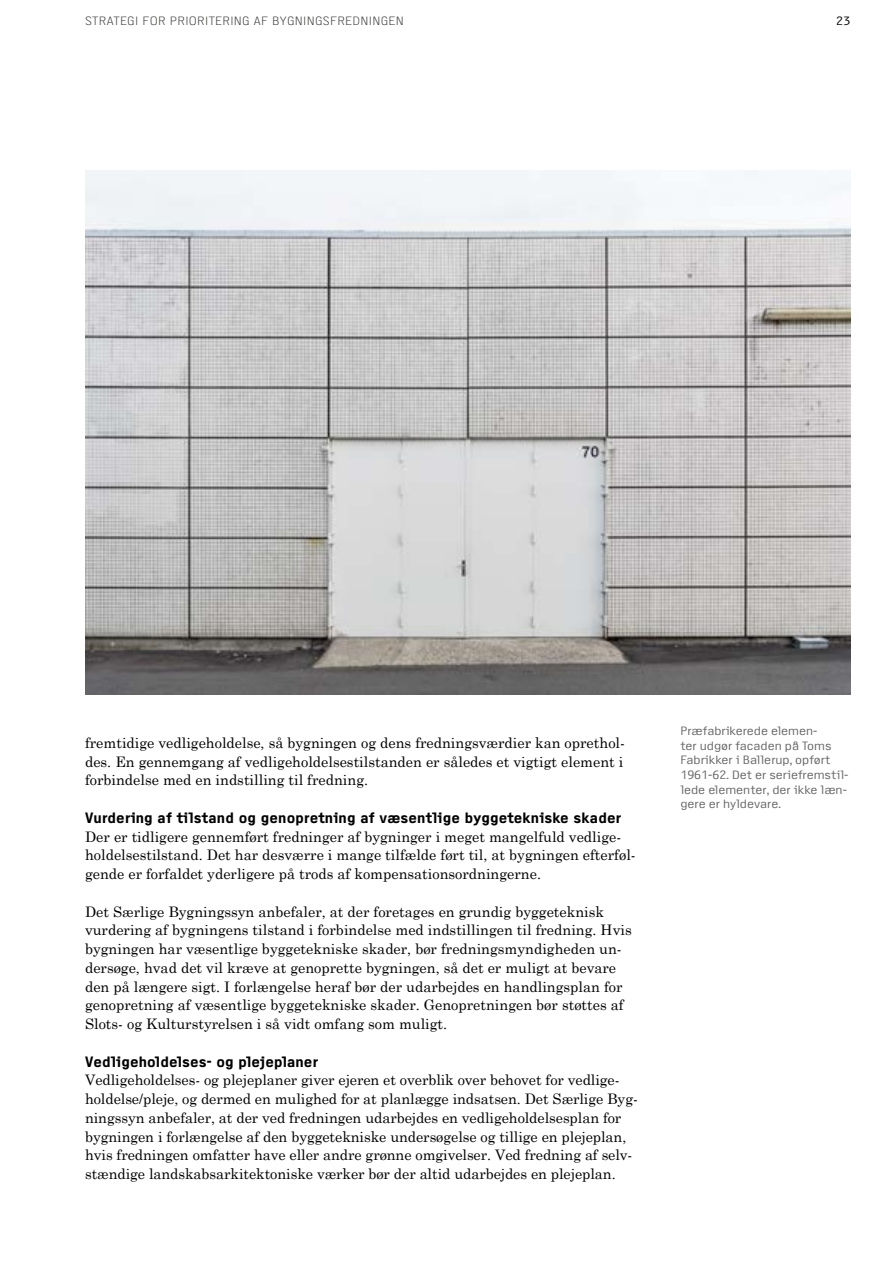
<style>
.page{position:relative;width:893px;height:1263px;background:#fff}
.page>*{position:absolute;margin:0;border:0;box-sizing:border-box;transform-origin:0 0}
.Brødtekstoverskrift{font:700 15px "Access";letter-spacing:.01em;color:#000}
.Brødtekst{font:14.4px/18.8px "Century Schoolbook";color:#000}
.Billedtekst{font:12px/14.7px "Access";color:#646363}
.t1{font:300 12px "Access";letter-spacing:.025em;color:#3c3c3b}
.t2{font:12px "Access";color:#000}
</style>
<div class="page">
<img style="left:85px;top:170px;width:765px;height:525px">
<p class="t1" style="left:85px;top:15px;width:320px">STRATEGI FOR PRIORITERING AF BYGNINGSFREDNINGEN</p>
<p class="t2" style="left:836px;top:15px;width:16px">23</p>
<p class="Brødtekst" style="left:85px;top:732px;width:541px;text-align:justify">fremtidige vedligeholdelse, så bygningen og dens fredningsværdier kan oprethol&shy;des. En gennemgang af vedligeholdelsestilstanden er således et vigtigt element i forbindelse med en indstilling til fredning.</p>
<p class="Brødtekstoverskrift" style="left:85px;top:810px;width:538px">Vurdering af tilstand og genopretning af væsentlige byggetekniske skader</p>
<p class="Brødtekst" style="left:85px;top:826px;width:552px">Der er tidligere gennemført fredninger af bygninger i meget mangelfuld vedlige&shy;holdelsestilstand. Det har desværre i mange tilfælde ført til, at bygningen efterføl&shy;gende er forfaldet yderligere på trods af kompensationsordningerne.</p>
<p class="Brødtekst" style="left:85px;top:901px;width:548px">Det Særlige Bygningssyn anbefaler, at der foretages en grundig byggeteknisk vurdering af bygningens tilstand i forbindelse med indstillingen til fredning. Hvis bygningen har væsentlige byggetekniske skader, bør fredningsmyndigheden un&shy;dersøge, hvad det vil kræve at genoprette bygningen, så det er muligt at bevare den på længere sigt. I forlængelse heraf bør der udarbejdes en handlingsplan for genopretning af væsentlige byggetekniske skader. Genopretningen bør støttes af Slots- og Kulturstyrelsen i så vidt omfang som muligt.</p>
<p class="Brødtekstoverskrift" style="left:85px;top:1053px;width:235px">Vedligeholdelses- og plejeplaner</p>
<p class="Brødtekst" style="left:85px;top:1069px;width:554px">Vedligeholdelses- og plejeplaner giver ejeren et overblik over behovet for vedlige&shy;holdelse/pleje, og dermed en mulighed for at planlægge indsatsen. Det Særlige Byg&shy;ningssyn anbefaler, at der ved fredningen udarbejdes en vedligeholdelsesplan for bygningen i forlængelse af den byggetekniske undersøgelse og tillige en plejeplan, hvis fredningen omfatter have eller andre grønne omgivelser. Ved fredning af selv&shy;stændige landskabsarkitektoniske værker bør der altid udarbejdes en plejeplan.</p>
<p class="Billedtekst" style="left:680px;top:724px;width:170px">Præfabrikerede elemen-<br>ter udgør facaden på Toms<br>Fabrikker i Ballerup, opført<br>1961-62. Det er seriefremstil&shy;lede elementer, der ikke læn&shy;gere er hyldevare.</p>
</div>
